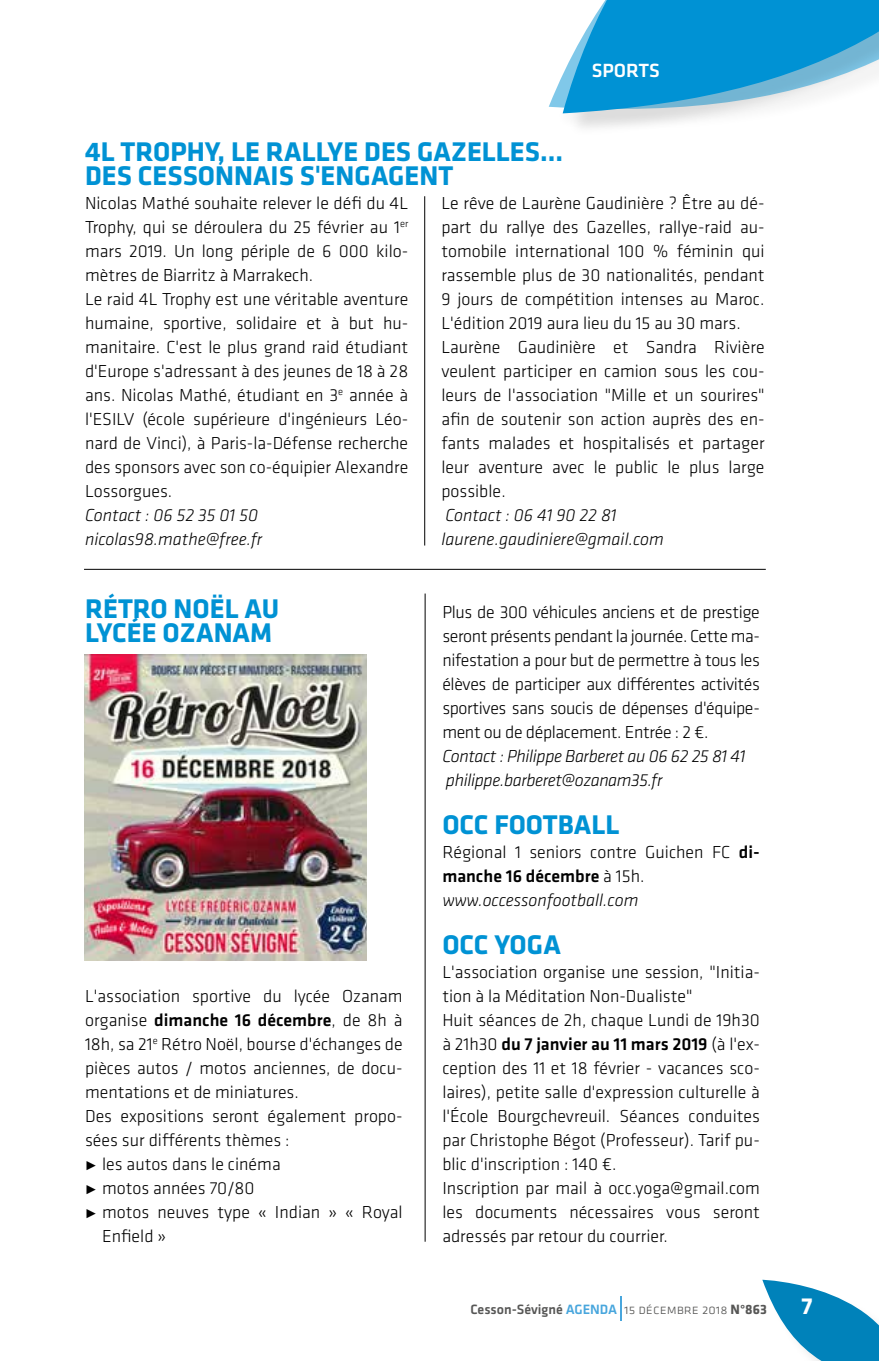
<style>
.page{position:relative;width:879px;height:1361px;background:#fff}
.page>*{position:absolute;margin:0;border:0;box-sizing:border-box;transform-origin:0 0}
.t1{font:700 28px/24px "Klavika";color:#0092d4}
.t2{font:700 24px "Klavika";color:#fff}
.t3{font:500 19.8px "Klavika";color:#fff}
.t4{font:300 18px/24px "Klavika";color:#000}
.t5{font:italic 300 18px/24px "Klavika";color:#000}
.t6{font:italic 300 18px/24px "Klavika";letter-spacing:-.02em;color:#000}
.t7{font:500 18px "Klavika";color:#000}
.t8{font:500 14px "Klavika";color:#575756}
.s1{font-weight:300}
.s2{font-family:"Klavika Arrows";font-weight:500}
.s3{font-weight:500}
.s4{font-style:italic}
.s5{color:#48a6dd}
.s6{font-family:"Klavika Light Caps SC";font-weight:400}
.s7{font-weight:700}
</style>
<div class="page">
<svg style="left:549px;top:0;width:330px;height:123px"></svg>
<svg style="left:762px;top:1279px;width:117px;height:82px"></svg>
<svg style="left:620px;top:1296px;width:1px;height:24px"></svg>
<hr style="left:425px;top:593px;width:1px;height:648px;background:#000">
<hr style="left:424px;top:196px;width:1px;height:349px;background:#000">
<hr style="left:84px;top:569px;width:682px;height:1px;background:#000">
<img style="left:84px;top:655px;width:283px;height:305px">
<p class="t3" style="left:592px;top:57px;width:70px">SPORTS</p>
<h1 class="t1" style="left:85px;top:139px;width:479px">4L TROPHY, LE RALLYE DES GAZELLES...<br>DES CESSONNAIS S'ENGAGENT</h1>
<p class="t4" style="left:85px;top:191px;width:325px">Nicolas Mathé souhaite relever le défi du 4L Trophy, qui se déroulera du 25 février au 1<sup>er </sup>mars 2019. Un long périple de 6 000 kilo&shy;mètres de Biarritz à Marrakech.<br>Le raid 4L Trophy est une véritable aventure humaine, sportive, solidaire et à but hu&shy;manitaire. C'est le plus grand raid étudiant d'Europe s'adressant à des jeunes de 18 à 28 ans. Nicolas Mathé, étudiant en 3<sup>e</sup> année à l'ESILV (école supérieure d'ingénieurs Léo&shy;nard de Vinci), à Paris-la-Défense recherche des sponsors avec son co-équipier Alexandre Lossorgues.</p>
<p class="t5" style="left:85px;top:503px;width:179px">Contact : 06 52 35 01 50 nicolas98.mathe@free.fr</p>
<p class="t4" style="left:441px;top:191px;width:325px">Le rêve de Laurène Gaudinière ? Être au dé&shy;part du rallye des Gazelles, rallye-raid au&shy;tomobile international 100 % féminin qui rassemble plus de 30 nationalités, pendant 9 jours de compétition intenses au Maroc.<br>L'édition 2019 aura lieu du 15 au 30 mars.<br>Laurène Gaudinière et Sandra Rivière veulent participer en camion sous les cou&shy;leurs de l'association "Mille et un sourires" afin de soutenir son action auprès des en&shy;fants malades et hospitalisés et partager leur aventure avec le public le plus large possible.</p>
<p class="t5" style="left:441px;top:503px;width:224px">Contact : 06 41 90 22 81 laurene.gaudiniere@gmail.com</p>
<h1 class="t1" style="left:85px;top:595px;width:196px">RÉTRO NOËL AU<br>LYCÉE OZANAM</h1>
<p class="t4" style="left:85px;top:983px;width:319px">L'association sportive du lycée Ozanam</p>
<p class="t7" style="left:85px;top:1007px;width:319px"><span class="s1">organise</span> dimanche 16 décembre<span class="s1">, de 8h à</span></p>
<p class="t4" style="left:85px;top:1031px;width:319px">18h, sa 21<sup>e</sup> Rétro Noël, bourse d'échanges de</p>
<p class="t4" style="left:85px;top:1055px;width:319px">pièces autos / motos anciennes, de docu-</p>
<p class="t4" style="left:85px;top:1079px;width:215px">mentations et de miniatures.</p>
<p class="t4" style="left:85px;top:1103px;width:319px">Des expositions seront également propo-</p>
<p class="t4" style="left:85px;top:1127px;width:206px">sées sur différents thèmes :</p>
<p class="t4" style="left:85px;top:1151px;width:197px"><span class="s2">5</span> les autos dans le cinéma</p>
<p class="t4" style="left:85px;top:1175px;width:171px"><span class="s2">5</span> motos années 70/80</p>
<p class="t4" style="left:85px;top:1199px;width:319px"><span class="s2">5</span> motos neuves type « Indian » « Royal</p>
<p class="t4" style="left:102px;top:1223px;width:66px">Enfield »</p>
<p class="t4" style="left:442px;top:599px;width:319px;text-align:justify">Plus de 300 véhicules anciens et de prestige seront présents pendant la journée. Cette ma&shy;nifestation a pour but de permettre à tous les élèves de participer aux différentes activités sportives sans soucis de dépenses d'équipe&shy;ment ou de déplacement. Entrée : 2 €.</p>
<p class="t6" style="left:442px;top:743px;width:305px">Contact : Philippe Barberet au 06 62 25 81 41 philippe.barberet@ozanam35.fr</p>
<h1 class="t1" style="left:442px;top:811px;width:179px">OCC FOOTBALL</h1>
<p class="t4" style="left:442px;top:839px;width:319px">Régional 1 seniors contre Guichen FC <span class="s3">di&shy;manche 16 décembre</span> à 15h. <span class="s4">www.occessonfootball.com</span></p>
<h1 class="t1" style="left:442px;top:931px;width:120px">OCC YOGA</h1>
<p class="t4" style="left:442px;top:959px;width:319px">L'association organise une session, "Initia&shy;tion à la Méditation Non-Dualiste"<br>Huit séances de 2h, chaque Lundi de 19h30 à 21h30 <span class="s3">du 7 janvier au 11 mars 2019</span> (à l'ex&shy;ception des 11 et 18 février - vacances sco&shy;laires), petite salle d'expression culturelle à l'École Bourgchevreuil. Séances conduites par Christophe Bégot (Professeur). Tarif pu&shy;blic d'inscription : 140 €.<br>Inscription par mail à occ.yoga@gmail.com les documents nécessaires vous seront adressés par retour du courrier.</p>
<p class="t8" style="left:470px;top:1299px;width:298px">Cesson-Sévigné <span class="s5">AGENDA</span> <span class="s6">15 décembre 2018</span> <span class="s7">N°863</span></p>
<h2 class="t2" style="left:801px;top:1288px;width:12px">7</h2>
</div>
